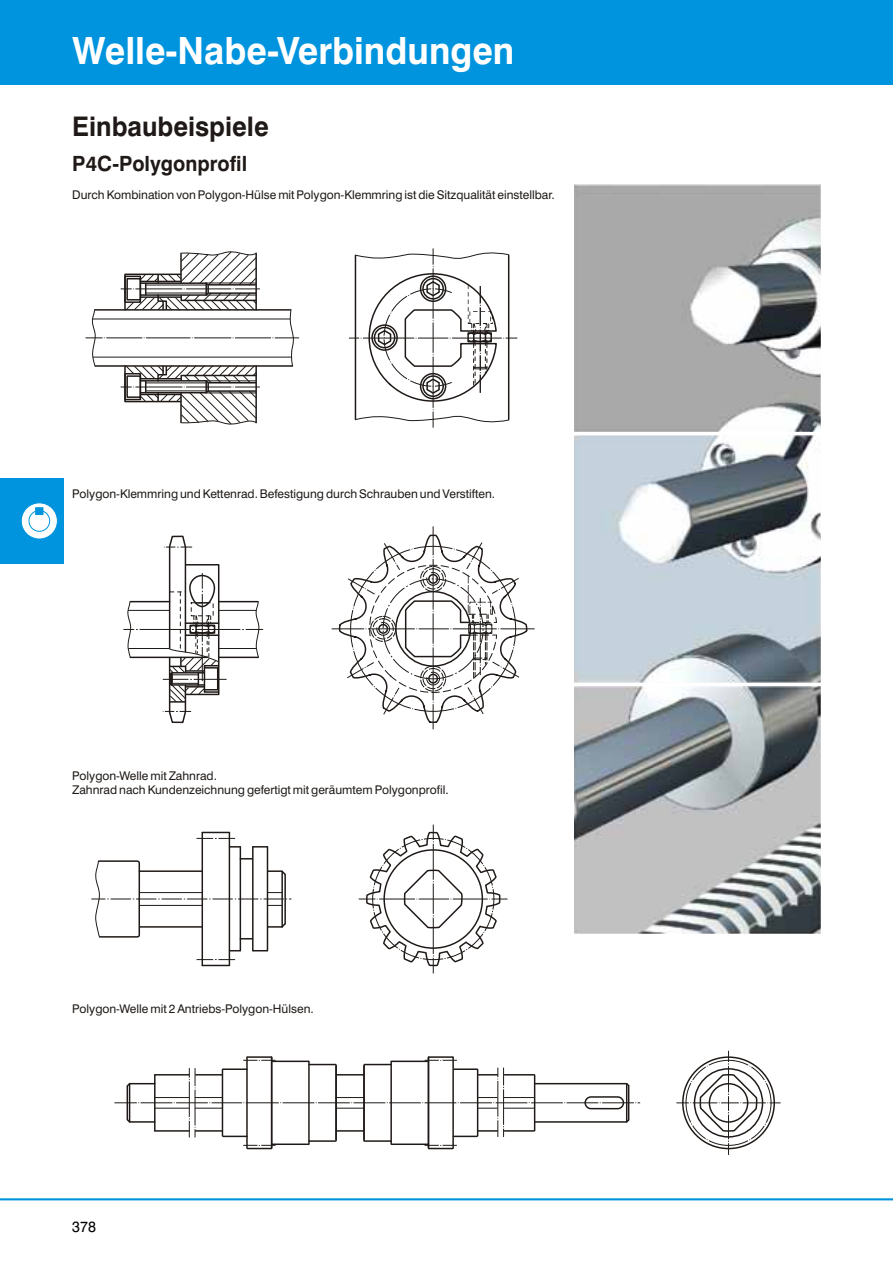
<style>
.page{position:relative;width:893px;height:1263px;background:#fff}
.page>*{position:absolute;margin:0;border:0;box-sizing:border-box;transform-origin:0 0}
.t1{font:700 37.5px "Swiss 721 BT";color:#fff;scale:.96 1}
.t2{font:700 27px "Swiss 721 BT";color:#1f1a17;scale:.96 1}
.t3{font:700 21px "Swiss 721 BT";color:#1f1a17;scale:.96 1}
.t4{font:15px "Swiss 721 BT";color:#000;scale:.96 1}
.t5{font:12px/14.4px "Swiss 721 BT";color:#1f1a17}
</style>
<div class="page">
<div style="left:0;top:0;width:893px;height:85px;background:#0094de"></div>
<hr style="left:0;top:1198px;width:893px;height:2px;background:#0094de">
<hr style="left:91px;top:899px;width:202px;height:1px;background:#1f1a17">
<hr style="left:197px;top:838px;width:38px;height:1px;background:#1f1a17">
<hr style="left:197px;top:959px;width:38px;height:1px;background:#1f1a17">
<hr style="left:139px;top:870px;width:63px;height:2px;background:#1f1a17">
<svg style="left:268px;top:869px;width:18px;height:7px"></svg>
<svg style="left:268px;top:922px;width:18px;height:7px"></svg>
<svg style="left:253px;top:846px;width:14px;height:1px"></svg>
<svg style="left:253px;top:950px;width:14px;height:1px"></svg>
<hr style="left:140px;top:926px;width:62px;height:2px;background:#1f1a17">
<svg style="left:202px;top:832px;width:38px;height:15px"></svg>
<svg style="left:202px;top:957px;width:27px;height:9px"></svg>
<svg style="left:258px;top:892px;width:35px;height:14px"></svg>
<hr style="left:140px;top:892px;width:62px;height:1px;background:#1f1a17">
<hr style="left:140px;top:905px;width:62px;height:1px;background:#1f1a17">
<hr style="left:202px;top:833px;width:1px;height:132px;background:#1f1a17">
<hr style="left:229px;top:833px;width:1px;height:132px;background:#1f1a17">
<hr style="left:240px;top:847px;width:1px;height:103px;background:#1f1a17">
<hr style="left:252px;top:847px;width:2px;height:103px;background:#1f1a17">
<hr style="left:267px;top:847px;width:1px;height:103px;background:#1f1a17">
<hr style="left:281px;top:872px;width:2px;height:55px;background:#1f1a17">
<hr style="left:284px;top:875px;width:2px;height:49px;background:#1f1a17">
<svg style="left:95px;top:860px;width:46px;height:78px"></svg>
<hr style="left:121px;top:288px;width:139px;height:1px;background:#1f1a17">
<hr style="left:85px;top:337px;width:214px;height:1px;background:#1f1a17">
<hr style="left:95px;top:309px;width:196px;height:2px;background:#1f1a17">
<hr style="left:95px;top:365px;width:197px;height:2px;background:#1f1a17">
<hr style="left:121px;top:387px;width:139px;height:1px;background:#1f1a17">
<svg style="left:123px;top:365px;width:135px;height:60px"></svg>
<svg style="left:123px;top:251px;width:135px;height:60px"></svg>
<hr style="left:93px;top:319px;width:197px;height:1px;background:#1f1a17">
<hr style="left:93px;top:357px;width:199px;height:1px;background:#1f1a17">
<svg style="left:92px;top:309px;width:4px;height:58px"></svg>
<svg style="left:290px;top:309px;width:4px;height:58px"></svg>
<hr style="left:433px;top:526px;width:1px;height:203px;background:#1f1a17">
<hr style="left:332px;top:628px;width:203px;height:1px;background:#1f1a17">
<svg style="left:338px;top:534px;width:191px;height:190px"></svg>
<hr style="left:433px;top:825px;width:1px;height:148px;background:#1f1a17">
<hr style="left:359px;top:899px;width:149px;height:1px;background:#1f1a17">
<svg style="left:365px;top:831px;width:136px;height:136px"></svg>
<hr style="left:114px;top:1102px;width:526px;height:1px;background:#1f1a17">
<svg style="left:337px;top:1074px;width:26px;height:1px"></svg>
<hr style="left:504px;top:1074px;width:30px;height:1px;background:#1f1a17">
<hr style="left:155px;top:1074px;width:34px;height:1px;background:#1f1a17">
<hr style="left:155px;top:1097px;width:34px;height:1px;background:#1f1a17">
<hr style="left:155px;top:1108px;width:34px;height:1px;background:#1f1a17">
<hr style="left:504px;top:1097px;width:30px;height:1px;background:#1f1a17">
<hr style="left:504px;top:1108px;width:30px;height:1px;background:#1f1a17">
<hr style="left:196px;top:1130px;width:26px;height:2px;background:#1f1a17">
<hr style="left:336px;top:1130px;width:28px;height:2px;background:#1f1a17">
<hr style="left:504px;top:1130px;width:30px;height:2px;background:#1f1a17">
<hr style="left:155px;top:1130px;width:34px;height:2px;background:#1f1a17">
<svg style="left:196px;top:1097px;width:26px;height:12px"></svg>
<svg style="left:337px;top:1097px;width:26px;height:12px"></svg>
<svg style="left:478px;top:1097px;width:19px;height:12px"></svg>
<hr style="left:127px;top:1086px;width:1px;height:33px;background:#1f1a17">
<hr style="left:129px;top:1084px;width:1px;height:38px;background:#1f1a17">
<hr style="left:189px;top:1068px;width:1px;height:69px;background:#1f1a17">
<hr style="left:497px;top:1068px;width:1px;height:69px;background:#1f1a17">
<hr style="left:195px;top:1068px;width:1px;height:69px;background:#1f1a17">
<hr style="left:503px;top:1068px;width:1px;height:69px;background:#1f1a17">
<hr style="left:154px;top:1075px;width:2px;height:56px;background:#1f1a17">
<hr style="left:130px;top:1121px;width:25px;height:2px;background:#1f1a17">
<svg style="left:126px;top:1082px;width:28px;height:6px"></svg>
<svg style="left:126px;top:1118px;width:6px;height:5px"></svg>
<hr style="left:223px;top:1068px;width:24px;height:2px;background:#1f1a17">
<hr style="left:244px;top:1060px;width:31px;height:1px;background:#1f1a17">
<hr style="left:425px;top:1060px;width:32px;height:1px;background:#1f1a17">
<hr style="left:244px;top:1145px;width:31px;height:1px;background:#1f1a17">
<hr style="left:425px;top:1145px;width:32px;height:1px;background:#1f1a17">
<hr style="left:272px;top:1060px;width:37px;height:2px;background:#1f1a17">
<hr style="left:272px;top:1143px;width:37px;height:2px;background:#1f1a17">
<svg style="left:310px;top:1064px;width:26px;height:1px"></svg>
<hr style="left:309px;top:1140px;width:27px;height:2px;background:#1f1a17">
<hr style="left:223px;top:1135px;width:24px;height:2px;background:#1f1a17">
<hr style="left:222px;top:1069px;width:1px;height:67px;background:#1f1a17">
<hr style="left:308px;top:1061px;width:2px;height:83px;background:#1f1a17">
<hr style="left:246px;top:1057px;width:2px;height:91px;background:#1f1a17">
<hr style="left:271px;top:1057px;width:1px;height:91px;background:#1f1a17">
<hr style="left:335px;top:1065px;width:2px;height:75px;background:#1f1a17">
<hr style="left:454px;top:1068px;width:23px;height:2px;background:#1f1a17">
<hr style="left:429px;top:1056px;width:24px;height:2px;background:#1f1a17">
<hr style="left:247px;top:1056px;width:25px;height:2px;background:#1f1a17">
<hr style="left:391px;top:1060px;width:37px;height:2px;background:#1f1a17">
<hr style="left:391px;top:1143px;width:37px;height:2px;background:#1f1a17">
<svg style="left:364px;top:1064px;width:26px;height:1px"></svg>
<hr style="left:364px;top:1140px;width:27px;height:2px;background:#1f1a17">
<hr style="left:453px;top:1135px;width:24px;height:2px;background:#1f1a17">
<hr style="left:477px;top:1069px;width:1px;height:67px;background:#1f1a17">
<hr style="left:390px;top:1061px;width:2px;height:83px;background:#1f1a17">
<hr style="left:452px;top:1057px;width:2px;height:91px;background:#1f1a17">
<hr style="left:428px;top:1057px;width:1px;height:91px;background:#1f1a17">
<hr style="left:363px;top:1065px;width:2px;height:76px;background:#1f1a17">
<hr style="left:535px;top:1083px;width:91px;height:1px;background:#1f1a17">
<hr style="left:535px;top:1121px;width:91px;height:2px;background:#1f1a17">
<hr style="left:534px;top:1075px;width:1px;height:56px;background:#1f1a17">
<hr style="left:628px;top:1086px;width:1px;height:34px;background:#1f1a17">
<hr style="left:626px;top:1084px;width:1px;height:38px;background:#1f1a17">
<svg style="left:625px;top:1082px;width:5px;height:6px"></svg>
<svg style="left:625px;top:1118px;width:5px;height:5px"></svg>
<svg style="left:187px;top:1074px;width:35px;height:16px"></svg>
<svg style="left:478px;top:1074px;width:28px;height:15px"></svg>
<svg style="left:188px;top:1117px;width:8px;height:12px"></svg>
<svg style="left:478px;top:1116px;width:28px;height:16px"></svg>
<svg style="left:584px;top:1096px;width:41px;height:14px"></svg>
<hr style="left:676px;top:1102px;width:105px;height:1px;background:#1f1a17">
<hr style="left:728px;top:1051px;width:1px;height:104px;background:#1f1a17">
<svg style="left:689px;top:1074px;width:81px;height:58px"></svg>
<svg style="left:247px;top:1143px;width:25px;height:6px"></svg>
<svg style="left:429px;top:1143px;width:24px;height:6px"></svg>
<hr style="left:355px;top:255px;width:1px;height:164px;background:#1f1a17">
<hr style="left:508px;top:255px;width:1px;height:164px;background:#1f1a17">
<hr style="left:349px;top:338px;width:168px;height:1px;background:#1f1a17">
<hr style="left:433px;top:248px;width:1px;height:180px;background:#1f1a17">
<svg style="left:355px;top:408px;width:155px;height:18px"></svg>
<svg style="left:355px;top:248px;width:155px;height:154px"></svg>
<hr style="left:123px;top:629px;width:140px;height:1px;background:#1f1a17">
<hr style="left:163px;top:679px;width:64px;height:1px;background:#1f1a17">
<hr style="left:130px;top:601px;width:40px;height:1px;background:#1f1a17">
<hr style="left:219px;top:601px;width:39px;height:1px;background:#1f1a17">
<hr style="left:130px;top:657px;width:77px;height:1px;background:#1f1a17">
<hr style="left:219px;top:657px;width:39px;height:1px;background:#1f1a17">
<hr style="left:128px;top:610px;width:42px;height:1px;background:#1f1a17">
<hr style="left:219px;top:610px;width:37px;height:1px;background:#1f1a17">
<hr style="left:128px;top:648px;width:42px;height:1px;background:#1f1a17">
<hr style="left:219px;top:648px;width:37px;height:1px;background:#1f1a17">
<svg style="left:128px;top:601px;width:12px;height:57px"></svg>
<svg style="left:256px;top:601px;width:4px;height:57px"></svg>
<svg style="left:163px;top:535px;width:57px;height:189px"></svg>
<img style="left:574px;top:185px;width:247px;height:247px">
<img style="left:574px;top:436px;width:247px;height:246px">
<img style="left:574px;top:687px;width:247px;height:246px">
<div style="left:0;top:478px;width:64px;height:85px;background:#0094de"></div>
<svg style="left:21px;top:502px;width:37px;height:37px"></svg>
<div style="left:29px;top:510px;width:21px;height:22px;background:#fff;border:1px solid #0094de;border-radius:50%"></div>
<div style="left:35px;top:507px;width:8px;height:8px;background:#0094de;border:1px solid #0094de"></div>
<h1 class="t1" style="left:72px;top:35px;width:462px">Welle-Nabe-Verbindungen</h1>
<h2 class="t2" style="left:72px;top:116px;width:206px">Einbaubeispiele</h2>
<h3 class="t3" style="left:72px;top:155px;width:184px">P4C-Polygonprofil</h3>
<p class="t5" style="left:72px;top:189px;width:484px">Durch Kombination von Polygon-Hülse mit Polygon-Klemmring ist die Sitzqualität einstellbar.</p>
<p class="t5" style="left:72px;top:487px;width:424px">Polygon-Klemmring und Kettenrad. Befestigung durch Schrauben und Verstiften.</p>
<p class="t5" style="left:72px;top:770px;width:378px">Polygon-Welle mit Zahnrad.<br>Zahnrad nach Kundenzeichnung gefertigt mit geräumtem Polygonprofil.</p>
<p class="t5" style="left:72px;top:1002px;width:243px">Polygon-Welle mit 2 Antriebs-Polygon-Hülsen.</p>
<p class="t4" style="left:72px;top:1221px;width:26px">378</p>
</div>
